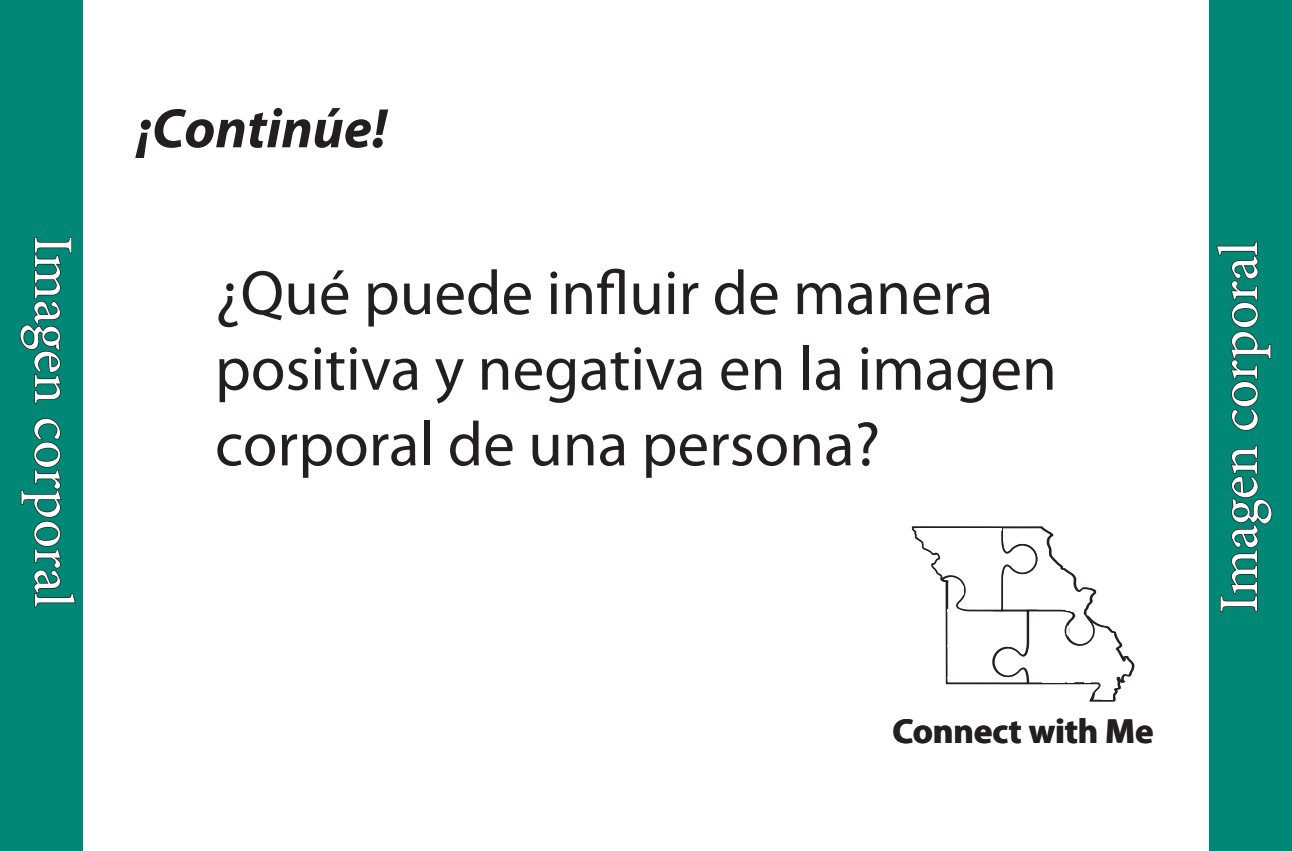
<style>
.page{position:relative;width:1292px;height:851px;background:#fff}
.page>*{position:absolute;margin:0;border:0;box-sizing:border-box;transform-origin:0 0}
.t1{font:63px/75.6px "Myriad Pro";color:#231f20}
.t2{font:56px "Minion Pro";color:#fff}
.t3{font:italic 700 56px "Myriad Pro";color:#231f20}
.t4{font:700 35px "Myriad Pro";color:#231f20}
</style>
<div class="page">
<svg style="left:911px;top:526px;width:224px;height:176px"></svg>
<div style="left:0;top:0;width:83px;height:850px;background:#008776"></div>
<svg style="left:19px;top:237px;width:53px;height:167px"></svg>
<svg style="left:20px;top:418px;width:56px;height:190px"></svg>
<div style="left:1209px;top:0;width:83px;height:850px;background:#008776"></div>
<svg style="left:1220px;top:445px;width:52px;height:167px"></svg>
<svg style="left:1216px;top:241px;width:55px;height:190px"></svg>
<p class="t3" style="left:137px;top:92px;width:252px">¡Continúe!</p>
<p class="t2" style="left:90px;top:235px;width:373px;rotate:90deg">Imagen corporal</p>
<p class="t2" style="left:1201px;top:613px;width:373px;rotate:-90deg">Imagen corporal</p>
<p class="t1" style="left:215px;top:254px;width:843px">¿Qué puede influir de manera positiva y negativa en la imagen corporal de una persona?</p>
<p class="t4" style="left:893px;top:708px;width:262px">Connect with Me</p>
</div>
